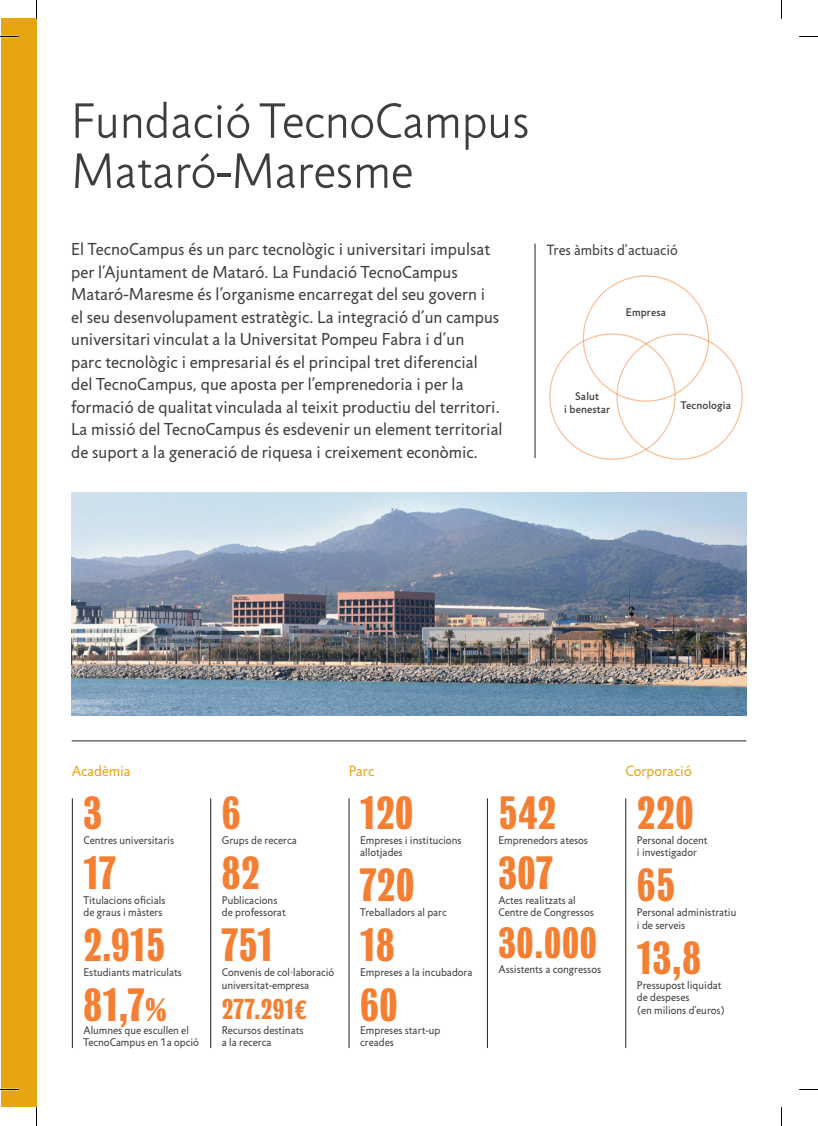
<style>
.page{position:relative;width:818px;height:1126px;background:#fff}
.page>*{position:absolute;margin:0;border:0;box-sizing:border-box;transform-origin:0 0}
.t1{font:300 50px/50px "Jigsaw";color:#3e3e3f}
.t2{font:42.5px "Bureau Grot One Seven";letter-spacing:.015em;color:#f47f32}
.t3{font:40px "Bureau Grot One Seven";color:#f47f32}
.t4{font:26.25px "Bureau Grot One Seven";letter-spacing:.015em;color:#f47f32}
.t5{font:17.5px/22.5px "Jigsaw";letter-spacing:.005em;color:#3e3e3f}
.t6{font:15px "Jigsaw";color:#e7a512}
.t7{font:15px "Jigsaw";color:#3e3e3f}
.t8{font:11.25px/12.5px "Jigsaw";color:#3e3e3f}
.t9{font:500 11.25px/12.5px "Jigsaw";letter-spacing:.015em;color:#3e3e3f;text-align:center}
.s1{font-size:30px}
.s2{font-family:"Helvetica Neue LT Std";font-weight:700;font-stretch:condensed}
</style>
<div class="page">
<div style="left:1px;top:19px;width:35px;height:1088px;background:#e7a512"></div>
<img style="left:72px;top:492px;width:673px;height:223px">
<hr style="left:72px;top:740px;width:673px;height:1px;background:#231f20">
<hr style="left:534px;top:244px;width:1px;height:213px;background:#231f20">
<hr style="left:72px;top:798px;width:1px;height:249px;background:#231f20">
<hr style="left:210px;top:798px;width:1px;height:249px;background:#231f20">
<hr style="left:348px;top:798px;width:1px;height:249px;background:#231f20">
<hr style="left:625px;top:798px;width:1px;height:249px;background:#231f20">
<hr style="left:487px;top:798px;width:1px;height:249px;background:#231f20">
<svg style="left:0;top:36px;width:19px;height:1px"></svg>
<svg style="left:799px;top:36px;width:18px;height:1px"></svg>
<svg style="left:0;top:1088px;width:19px;height:2px"></svg>
<svg style="left:799px;top:1089px;width:18px;height:1px"></svg>
<svg style="left:36px;top:0;width:1px;height:19px"></svg>
<svg style="left:36px;top:1107px;width:1px;height:18px"></svg>
<h1 class="t1" style="left:71px;top:98px;width:459px">Fundació TecnoCampus<br>Mataró-Maresme</h1>
<p class="t5" style="left:71px;top:238px;width:432px">El TecnoCampus és un parc tecnològic i universitari impulsat per l’Ajuntament de Mataró. La Fundació TecnoCampus Mataró-Maresme és l’organisme encarregat del seu govern i<br>el seu desenvolupament estratègic. La integració d’un campus universitari vinculat a la Universitat Pompeu Fabra i d’un<br>parc tecnològic i empresarial és el principal tret diferencial del TecnoCampus, que aposta per l’emprenedoria i per la formació de qualitat vinculada al teixit productiu del territori.<br>La missió del TecnoCampus és esdevenir un element territorial de suport a la generació de riquesa i creixement econòmic.</p>
<p class="t7" style="left:546px;top:241px;width:133px">Tres àmbits d’actuació</p>
<p class="t9" style="left:625px;top:306px;width:42px">Empresa</p>
<p class="t9" style="left:563px;top:390px;width:48px">Salut<br>i benestar</p>
<p class="t9" style="left:680px;top:399px;width:52px">Tecnologia</p>
<p class="t6" style="left:72px;top:762px;width:60px">Acadèmia</p>
<p class="t6" style="left:348px;top:762px;width:27px">Parc</p>
<p class="t6" style="left:625px;top:762px;width:68px">Corporació</p>
<h2 class="t2" style="left:83px;top:790px;width:20px">3</h2>
<p class="t8" style="left:83px;top:834px;width:92px">Centres universitaris</p>
<h2 class="t2" style="left:83px;top:850px;width:33px">17</h2>
<p class="t8" style="left:83px;top:894px;width:83px">Titulacions oficials de graus i màsters</p>
<h2 class="t2" style="left:83px;top:922px;width:83px">2.915</h2>
<p class="t8" style="left:83px;top:966px;width:100px">Estudiants matriculats</p>
<h2 class="t2" style="left:83px;top:982px;width:84px">81,7<span class="s1">%</span></h2>
<p class="t8" style="left:83px;top:1024px;width:117px">Alumnes que escullen el<br>TecnoCampus en 1a opció</p>
<h2 class="t2" style="left:222px;top:790px;width:20px">6</h2>
<p class="t8" style="left:222px;top:834px;width:76px">Grups de recerca</p>
<h2 class="t2" style="left:222px;top:850px;width:39px">82</h2>
<p class="t8" style="left:222px;top:894px;width:65px">Publicacions de professorat</p>
<h2 class="t2" style="left:222px;top:922px;width:52px">751</h2>
<p class="t8" style="left:222px;top:966px;width:114px">Convenis de col·laboració universitat-empresa</p>
<h3 class="t4" style="left:222px;top:994px;width:86px">277.291<span class="s2">€</span></h3>
<p class="t8" style="left:222px;top:1024px;width:83px">Recursos destinats a la recerca</p>
<h2 class="t2" style="left:360px;top:790px;width:55px">120</h2>
<p class="t8" style="left:360px;top:834px;width:103px">Empreses i institucions allotjades</p>
<h2 class="t2" style="left:360px;top:862px;width:56px">720</h2>
<p class="t8" style="left:360px;top:906px;width:88px">Treballadors al parc</p>
<h2 class="t2" style="left:360px;top:922px;width:36px">18</h2>
<p class="t8" style="left:360px;top:966px;width:114px">Empreses a la incubadora</p>
<h2 class="t2" style="left:360px;top:982px;width:39px">60</h2>
<p class="t8" style="left:360px;top:1024px;width:82px">Empreses start-up creades</p>
<h2 class="t2" style="left:498px;top:790px;width:59px">542</h2>
<p class="t8" style="left:498px;top:834px;width:91px">Emprenedors atesos</p>
<h2 class="t2" style="left:498px;top:850px;width:55px">307</h2>
<p class="t8" style="left:498px;top:894px;width:97px">Actes realitzats al<br>Centre de Congressos</p>
<h3 class="t3" style="left:498px;top:921px;width:100px">30.000</h3>
<p class="t8" style="left:498px;top:962px;width:104px">Assistents a congressos</p>
<h2 class="t2" style="left:636px;top:790px;width:58px">220</h2>
<p class="t8" style="left:636px;top:834px;width:72px">Personal docent i investigador</p>
<h2 class="t2" style="left:636px;top:862px;width:40px">65</h2>
<p class="t8" style="left:636px;top:906px;width:101px">Personal administratiu i de serveis</p>
<h2 class="t2" style="left:636px;top:935px;width:66px">13,8</h2>
<p class="t8" style="left:636px;top:979px;width:89px">Pressupost liquidat de despeses<br>(en milions d’euros)</p>
</div>
